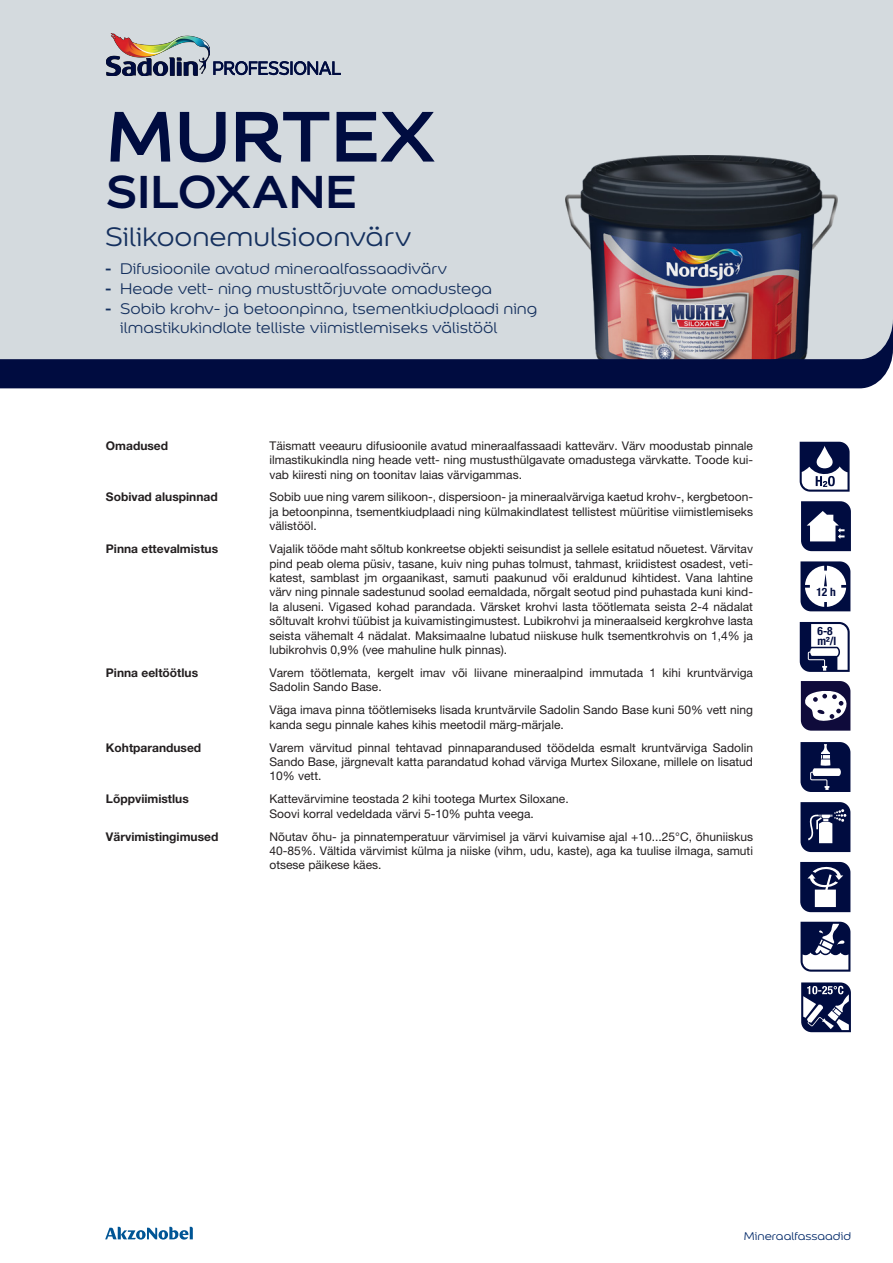
<style>
.page{position:relative;width:893px;height:1263px;background:#fff}
.page>*{position:absolute;margin:0;border:0;box-sizing:border-box;transform-origin:0 0}
.TOOTE_NIMI{font:700 76.5px "Colour Sans";color:#000c40}
.TOOTE_NIMI-2{font:700 49.5px "Colour Sans";color:#000c40}
.MIS_ON{font:28.5px "Colour Sans";color:#15305e}
.t1{font:16.5px/19.8px "Colour Sans";color:#15305e}
.TEKST_EE{font:12px/14.4px "Helvetica Neue LT Pro";color:#231f20;text-align:justify}
.TEKST_EE-2{font:700 12px "Helvetica Neue LT Pro";color:#231f20}
.t2{font:12px "Colour Sans";color:#002868}
.t3{font:700 condensed 11.55px "Helvetica Neue LT Pro";color:#000c40}
.s1{font-family:"Helvetica Neue LT Pro";font-weight:500}
</style>
<div class="page">
<svg style="left:105px;top:1227px;width:88px;height:12px"></svg>
<div style="left:0;top:0;width:893px;height:319px;background:#d4dade"></div>
<img style="left:565px;top:133px;width:273px;height:186px">
<img style="left:106px;top:34px;width:103px;height:41px">
<svg style="left:213px;top:61px;width:128px;height:14px;background:#6b748f"></svg>
<svg style="left:0;top:319px;width:893px;height:69px;background:#74758d"></svg>
<svg style="left:800px;top:862px;width:50px;height:50px"></svg>
<svg style="left:801px;top:982px;width:50px;height:50px"></svg>
<svg style="left:800px;top:922px;width:50px;height:50px"></svg>
<svg style="left:800px;top:442px;width:50px;height:50px"></svg>
<svg style="left:800px;top:802px;width:50px;height:50px"></svg>
<svg style="left:800px;top:742px;width:50px;height:50px;background:#2e3863"></svg>
<svg style="left:800px;top:561px;width:50px;height:50px"></svg>
<svg style="left:801px;top:681px;width:49px;height:50px"></svg>
<svg style="left:800px;top:622px;width:50px;height:50px"></svg>
<svg style="left:801px;top:501px;width:50px;height:50px"></svg>
<p class="TOOTE_NIMI" style="left:106px;top:74px;width:332px">MURTEX</p>
<p class="TOOTE_NIMI-2" style="left:106px;top:151px;width:252px">SILOXANE</p>
<p class="MIS_ON" style="left:105px;top:217px;width:308px">Silikoonemulsioonvärv</p>
<p class="t1" style="left:105px;top:258px;width:344px"><span class="s1">-</span> Difusioonile avatud mineraalfassaadivärv</p>
<p class="t1" style="left:105px;top:278px;width:388px"><span class="s1">-</span> Heade vett- ning mustusttõrjuvate omadustega</p>
<p class="t1" style="left:120px;top:297px;width:419px;text-indent:-15px"><span class="s1">-</span> Sobib krohv- ja betoonpinna, tsementkiudplaadi ning ilmastikukindlate telliste viimistlemiseks välistööl</p>
<p class="TEKST_EE-2" style="left:106px;top:438px;width:64px">Omadused</p>
<p class="TEKST_EE" style="left:269px;top:438px;width:485px">Täismatt veeauru difusioonile avatud mineraalfassaadi kattevärv. Värv moodustab pinnale ilmastikukindla ning heade vett- ning mustusthülgavate omadustega värvkatte. Toode kui&shy;vab kiiresti ning on toonitav laias värvigammas.</p>
<p class="TEKST_EE-2" style="left:106px;top:490px;width:113px">Sobivad aluspinnad</p>
<p class="TEKST_EE" style="left:269px;top:490px;width:485px">Sobib uue ning varem silikoon-, dispersioon- ja mineraalvärviga kaetud krohv-, kergbetoon&shy;ja betoonpinna, tsementkiudplaadi ning külmakindlatest tellistest müüritise viimistlemiseks välistööl.</p>
<p class="TEKST_EE-2" style="left:106px;top:541px;width:114px">Pinna ettevalmistus</p>
<p class="TEKST_EE" style="left:269px;top:541px;width:485px">Vajalik tööde maht sõltub konkreetse objekti seisundist ja sellele esitatud nõuetest. Värvitav pind peab olema püsiv, tasane, kuiv ning puhas tolmust, tahmast, kriidistest osadest, veti&shy;katest, samblast jm orgaanikast, samuti paakunud või eraldunud kihtidest. Vana lahtine värv ning pinnale sadestunud soolad eemaldada, nõrgalt seotud pind puhastada kuni kind&shy;la aluseni. Vigased kohad parandada. Värsket krohvi lasta töötlemata seista 2-4 nädalat sõltuvalt krohvi tüübist ja kuivamistingimustest. Lubikrohvi ja mineraalseid kergkrohve lasta seista vähemalt 4 nädalat. Maksimaalne lubatud niiskuse hulk tsementkrohvis on 1,4% ja lubikrohvis 0,9% (vee mahuline hulk pinnas).</p>
<p class="TEKST_EE-2" style="left:106px;top:665px;width:94px">Pinna eeltöötlus</p>
<p class="TEKST_EE" style="left:269px;top:665px;width:485px">Varem töötlemata, kergelt imav või liivane mineraalpind immutada 1 kihi kruntvärviga<br>Sadolin Sando Base.</p>
<p class="TEKST_EE" style="left:269px;top:702px;width:485px">Väga imava pinna töötlemiseks lisada kruntvärvile Sadolin Sando Base kuni 50% vett ning kanda segu pinnale kahes kihis meetodil märg-märjale.</p>
<p class="TEKST_EE-2" style="left:106px;top:740px;width:97px">Kohtparandused</p>
<p class="TEKST_EE" style="left:269px;top:740px;width:485px">Varem värvitud pinnal tehtavad pinnaparandused töödelda esmalt kruntvärviga Sadolin Sando Base, järgnevalt katta parandatud kohad värviga Murtex Siloxane, millele on lisatud 10% vett.</p>
<p class="TEKST_EE-2" style="left:106px;top:791px;width:84px">Lõppviimistlus</p>
<p class="TEKST_EE" style="left:269px;top:792px;width:301px">Kattevärvimine teostada 2 kihi tootega Murtex Siloxane.<br>Soovi korral vedeldada värvi 5-10% puhta veega.</p>
<p class="TEKST_EE-2" style="left:106px;top:829px;width:114px">Värvimistingimused</p>
<p class="TEKST_EE" style="left:269px;top:829px;width:485px">Nõutav õhu- ja pinnatemperatuur värvimisel ja värvi kuivamise ajal +10...25°C, õhuniiskus 40-85%. Vältida värvimist külma ja niiske (vihm, udu, kaste), aga ka tuulise ilmaga, samuti otsese päikese käes.</p>
<p class="t3" style="left:816px;top:585px;width:21px">12 h</p>
<p class="t3" style="left:817px;top:623px;width:17px">6-8</p>
<p class="t3" style="left:817px;top:633px;width:20px">m²/l</p>
<p class="t2" style="left:744px;top:1228px;width:109px">Mineraalfassaadid</p>
</div>
